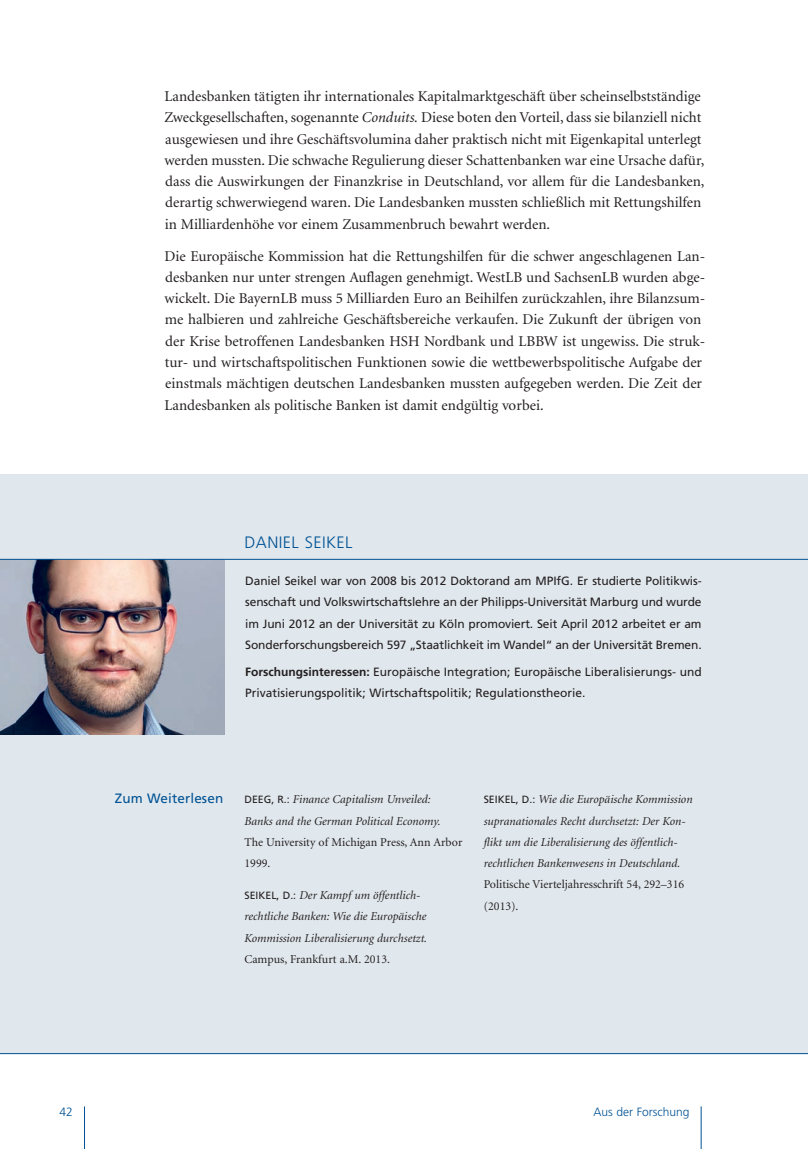
<style>
.page{position:relative;width:808px;height:1149px;background:#fff}
.page>*{position:absolute;margin:0;border:0;box-sizing:border-box;transform-origin:0 0}
.Beitrag-Autoren-8pt{font:300 16.5px "Frutiger LT Pro";letter-spacing:.025em;color:#005294}
.Beitrag-Fließtext{font:15px/21.3px "Minion";color:#231f20}
.Beitrag-Autoren-8pt-2{font:13.5px "Frutiger LT Pro";letter-spacing:.01em;color:#005294}
.t1{font:italic 12px/21.3px "Minion";color:#231f20}
.Beitrag-Autoren-8pt-3{font:12px/21.3px "Frutiger LT Pro";color:#231f20;text-align:justify}
.t2{font:300 12px "Frutiger LT Pro";color:#005294}
.s1{font-style:italic}
.s2{font-weight:700}
.s3{font-family:"Frutiger LT Pro";font-style:normal;font-size:10.5px}
.s4{font-style:normal}
</style>
<div class="page">
<hr style="left:701px;top:1106px;width:1px;height:42px;background:#005294">
<hr style="left:84px;top:1106px;width:1px;height:42px;background:#005294">
<div style="left:0;top:473px;width:808px;height:579px;background:#e1e8ed"></div>
<hr style="left:0;top:1052px;width:808px;height:1px;background:#005294">
<img style="left:0;top:559px;width:224px;height:175px">
<hr style="left:0;top:558px;width:808px;height:1px;background:#005294">
<p class="Beitrag-Fließtext" style="left:164px;top:86px;width:541px">Landesbanken tätigten ihr internationales Kapitalmarktgeschäft über scheinselbstständige Zweckgesellschaften, sogenannte <span class="s1">Conduits.</span> Diese boten den Vorteil, dass sie bilanziell nicht ausgewiesen und ihre Geschäftsvolumina daher praktisch nicht mit Eigenkapital unterlegt werden mussten. Die schwache Regulierung dieser Schattenbanken war eine Ursache dafür, dass die Auswirkungen der Finanzkrise in Deutschland, vor allem für die Landesbanken, derartig schwerwiegend waren. Die Landesbanken mussten schließlich mit Rettungshilfen in Milliardenhöhe vor einem Zusammenbruch bewahrt werden.</p>
<p class="Beitrag-Fließtext" style="left:164px;top:246px;width:542px">Die Europäische Kommission hat die Rettungshilfen für die schwer angeschlagenen Lan&shy;desbanken nur unter strengen Auflagen genehmigt. WestLB und SachsenLB wurden abge&shy;wickelt. Die BayernLB muss 5 Milliarden Euro an Beihilfen zurückzahlen, ihre Bilanzsum&shy;me halbieren und zahlreiche Geschäftsbereiche verkaufen. Die Zukunft der übrigen von der Krise betroffenen Landesbanken HSH Nordbank und LBBW ist ungewiss. Die struk&shy;tur- und wirtschaftspolitischen Funktionen sowie die wettbewerbspolitische Aufgabe der einstmals mächtigen deutschen Landesbanken mussten aufgegeben werden. Die Zeit der Landesbanken als politische Banken ist damit endgültig vorbei.</p>
<p class="Beitrag-Autoren-8pt" style="left:244px;top:532px;width:110px">DANIEL SEIKEL</p>
<p class="Beitrag-Autoren-8pt-3" style="left:245px;top:570px;width:458px">Daniel Seikel war von 2008 bis 2012 Doktorand am MPIfG. Er studierte Politikwis&shy;senschaft und Volkswirtschaftslehre an der Philipps-Universität Marburg und wurde im Juni 2012 an der Universität zu Köln promoviert. Seit April 2012 arbeitet er am Sonderforschungsbereich 597 „Staatlichkeit im Wandel“ an der Universität Bremen.</p>
<p class="Beitrag-Autoren-8pt-3" style="left:245px;top:660px;width:458px"><span class="s2">Forschungsinteressen:</span> Europäische Integration; Europäische Liberalisierungs- und<br>Privatisierungspolitik; Wirtschaftspolitik; Regulationstheorie.</p>
<p class="Beitrag-Autoren-8pt-2" style="left:115px;top:790px;width:110px">Zum Weiterlesen</p>
<p class="t1" style="left:244px;top:789px;width:219px"><span class="s3">DEEG, R.:</span> Finance Capitalism Unveiled:<br>Banks and the German Political Economy.<br><span class="s4">The University of Michigan Press, Ann Arbor<br>1999.</span></p>
<p class="t1" style="left:244px;top:884px;width:184px"><span class="s3">SEIKEL, D.:</span> Der Kampf um öffentlich&shy;rechtliche Banken: Wie die Europäische Kommission Liberalisierung durchsetzt.<br><span class="s4">Campus, Frankfurt a.M. 2013.</span></p>
<p class="t1" style="left:484px;top:789px;width:210px"><span class="s3">SEIKEL, D.:</span> Wie die Europäische Kommission supranationales Recht durchsetzt: Der Kon&shy;flikt um die Liberalisierung des öffentlich&shy;rechtlichen Bankenwesens in Deutschland.<br><span class="s4">Politische Vierteljahresschrift 54, 292–316 (2013).</span></p>
<p class="t2" style="left:60px;top:1104px;width:15px">42</p>
<p class="t2" style="left:593px;top:1104px;width:98px">Aus der Forschung</p>
</div>
